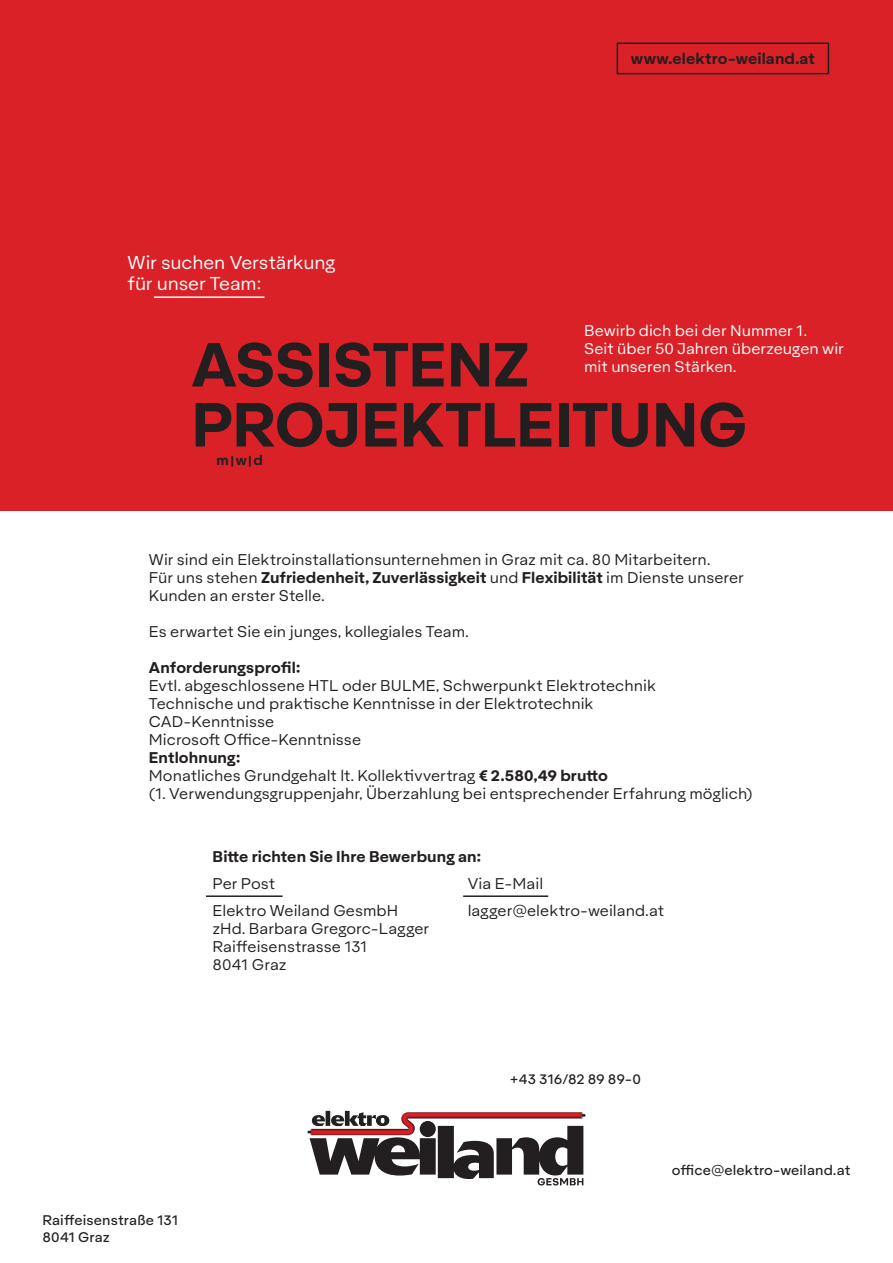
<style>
.page{position:relative;width:893px;height:1263px;background:#fff}
.page>*{position:absolute;margin:0;border:0;box-sizing:border-box;transform-origin:0 0}
.t1{font:60px/60px "Aktifo A Bold";letter-spacing:-.005em;color:#231f20}
.t2{font:18px/21px "Aktifo A Book";letter-spacing:-.005em;color:#fff}
.t3{font:15px/18px "Aktifo A Book";color:#231f20}
.t4{font:15px "Aktifo A Bold";letter-spacing:.005em;color:#231f20}
.t5{font:15px/18px "Aktifo A Book";color:#fff}
.t6{font:13.5px/16.5px "Aktifo A Medium";letter-spacing:.01em;color:#231f20}
.t7{font:13.5px "Aktifo A Medium";letter-spacing:-.01em;color:#231f20}
.t8{font:13.5px "Aktifo A Bold";color:#231f20}
.s1{font-family:"Aktifo A Book"}
.s2{font-family:"Aktifo A Bold"}
</style>
<div class="page">
<div style="left:0;top:0;width:893px;height:510px;background:#da2128"></div>
<div style="left:617px;top:43px;width:212px;height:31px;border:2px solid #231f20"></div>
<svg style="left:308px;top:1111px;width:277px;height:74px"></svg>
<hr style="left:154px;top:296px;width:110px;height:2px;background:#fff">
<hr style="left:206px;top:895px;width:77px;height:2px;background:#231f20">
<hr style="left:463px;top:895px;width:85px;height:2px;background:#231f20">
<p class="t2" style="left:128px;top:252px;width:209px">Wir suchen Verstärkung für unser Team:</p>
<p class="t4" style="left:631px;top:49px;width:186px">www.elektro-weiland.at</p>
<p class="t5" style="left:584px;top:321px;width:261px">Bewirb dich bei der Nummer 1.<br>Seit über 50 Jahren überzeugen wir mit unseren Stärken.</p>
<h1 class="t1" style="left:191px;top:333px;width:557px">ASSISTENZ<br>PROJEKTLEITUNG</h1>
<p class="t8" style="left:216px;top:450px;width:48px">m | w | d</p>
<p class="t3" style="left:149px;top:550px;width:563px">Wir sind ein Elektroinstallationsunternehmen in Graz mit ca. 80 Mitarbeitern.</p>
<p class="t4" style="left:149px;top:567px;width:597px"><span class="s1">Für uns stehen</span> Zufriedenheit, Zuverlässigkeit <span class="s1">und</span> Flexibilität <span class="s1">im Dienste unserer</span></p>
<p class="t3" style="left:149px;top:586px;width:177px">Kunden an erster Stelle.</p>
<p class="t3" style="left:149px;top:622px;width:321px">Es erwartet Sie ein junges, kollegiales Team.</p>
<p class="t4" style="left:149px;top:657px;width:153px">Anforderungsprofil:</p>
<p class="t3" style="left:149px;top:676px;width:509px">Evtl. abgeschlossene HTL oder BULME, Schwerpunkt Elektrotechnik Technische und praktische Kenntnisse in der Elektrotechnik CAD-Kenntnisse<br>Microsoft Office-Kenntnisse</p>
<p class="t4" style="left:149px;top:747px;width:93px">Entlohnung:</p>
<p class="t3" style="left:149px;top:766px;width:605px">Monatliches Grundgehalt lt. Kollektivvertrag <span class="s2">€ 2.580,49 brutto<br></span>(1. Verwendungsgruppenjahr, Überzahlung bei entsprechender Erfahrung möglich)</p>
<p class="t4" style="left:213px;top:847px;width:270px">Bitte richten Sie Ihre Bewerbung an:</p>
<p class="t3" style="left:213px;top:870px;width:187px;line-height:27px">Per Post<br>Elektro Weiland GesmbH</p>
<p class="t3" style="left:213px;top:920px;width:218px">zHd. Barbara Gregorc-Lagger<br>Raiffeisenstrasse 131<br>8041 Graz</p>
<p class="t3" style="left:468px;top:870px;width:198px;line-height:27px">Via E-Mail lagger@elektro-weiland.at</p>
<p class="t6" style="left:43px;top:1212px;width:137px">Raiffeisenstraße 131<br>8041 Graz</p>
<p class="t7" style="left:510px;top:1071px;width:133px">+43 316/82 89 89-0</p>
<p class="t6" style="left:672px;top:1161px;width:180px">office@elektro-weiland.at</p>
</div>
